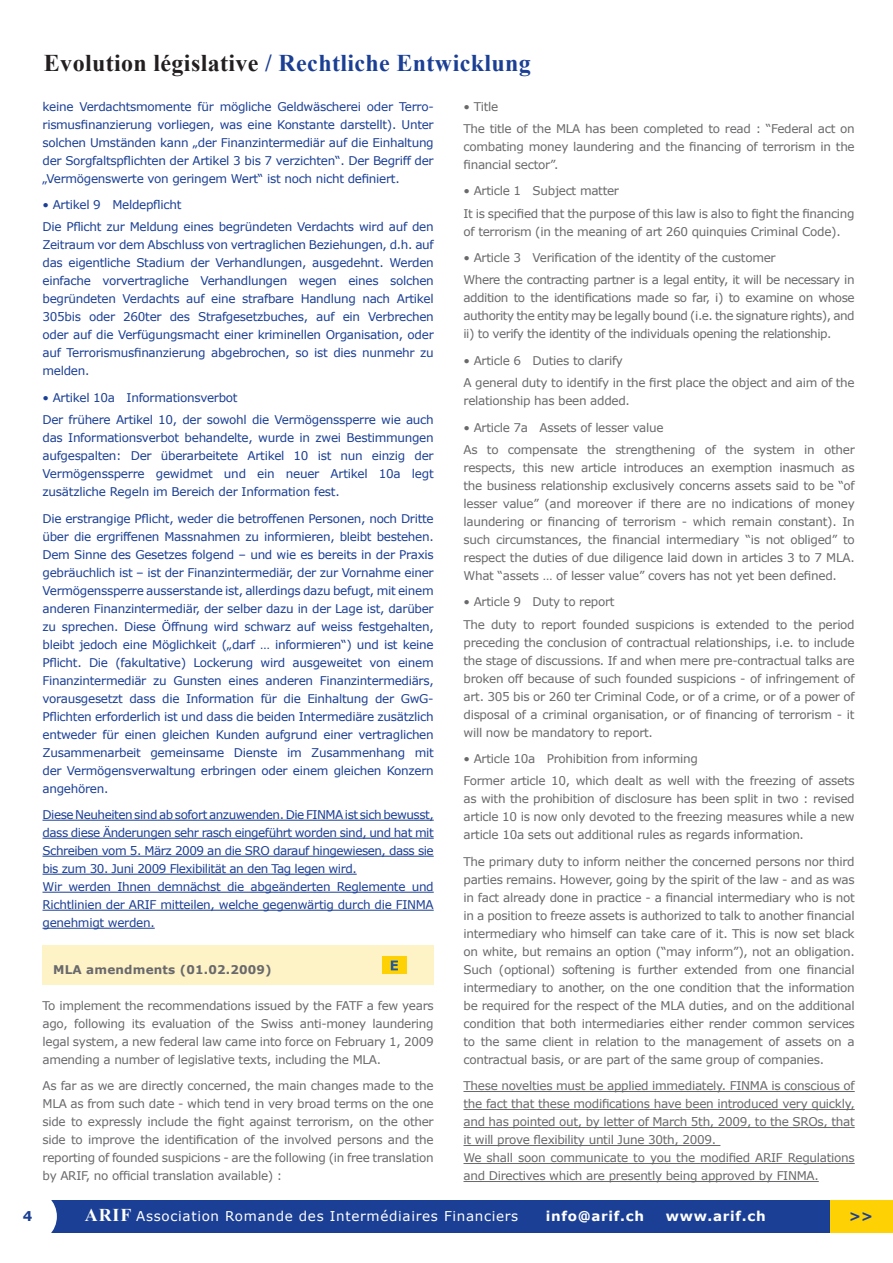
<style>
.page{position:relative;width:893px;height:1263px;background:#fff}
.page>*{position:absolute;margin:0;border:0;box-sizing:border-box;transform-origin:0 0}
.t1{font:700 24px "Times New Roman";letter-spacing:.015em;color:#1b3f94}
.t2{font:13.5px "Verdana";letter-spacing:.05em;color:#fff}
.t3{font:700 13.5px "Verdana";letter-spacing:.05em;color:#fff}
.t4{font:700 13.5px "Verdana";color:#1b3f94}
.t5{font:12px/18px "Verdana";letter-spacing:-.025em;color:#69696c}
.t6{font:12px/18px "Verdana";letter-spacing:-.025em;color:#1b3f94;text-align:justify}
.t7{font:700 12px "Verdana";letter-spacing:.015em;color:#69696c}
.s1{color:#231f20}
.s2{font-family:"Times New Roman";font-weight:700;font-size:18px}
</style>
<div class="page">
<div style="left:829px;top:1200px;width:64px;height:32px;background:#fed105"></div>
<div style="left:43px;top:1200px;width:787px;height:32px;background:#1b3f94"></div>
<div style="left:4px;top:1190px;width:53px;height:53px;background:#fff;border-radius:50%"></div>
<hr style="left:43px;top:820px;width:391px;height:1px;background:#1b3f94">
<hr style="left:43px;top:838px;width:391px;height:1px;background:#1b3f94">
<hr style="left:43px;top:856px;width:391px;height:1px;background:#1b3f94">
<hr style="left:43px;top:874px;width:314px;height:1px;background:#1b3f94">
<hr style="left:43px;top:892px;width:391px;height:1px;background:#1b3f94">
<hr style="left:43px;top:910px;width:391px;height:1px;background:#1b3f94">
<hr style="left:43px;top:928px;width:112px;height:1px;background:#1b3f94">
<div style="left:43px;top:946px;width:391px;height:39px;background:#fef2c7"></div>
<div style="left:382px;top:956px;width:25px;height:18px;background:#fed105"></div>
<svg style="left:391px;top:960px;width:7px;height:10px"></svg>
<hr style="left:463px;top:1091px;width:392px;height:1px;background:#69696c">
<hr style="left:463px;top:1109px;width:392px;height:1px;background:#69696c">
<hr style="left:463px;top:1127px;width:392px;height:1px;background:#69696c">
<hr style="left:463px;top:1145px;width:257px;height:1px;background:#69696c">
<hr style="left:463px;top:1163px;width:392px;height:1px;background:#69696c">
<hr style="left:463px;top:1181px;width:356px;height:1px;background:#69696c">
<h1 class="t1" style="left:44px;top:47px;width:488px"><span class="s1">Evolution législative</span> / Rechtliche Entwicklung</h1>
<p class="t6" style="left:43px;top:97px;width:393px">keine Verdachtsmomente für mögliche Geldwäscherei oder Terro&shy;rismusfinanzierung vorliegen, was eine Konstante darstellt). Unter solchen Umständen kann „der Finanzintermediär auf die Einhaltung der Sorgfaltspflichten der Artikel 3 bis 7 verzichten“. Der Begriff der „Vermögenswerte von geringem Wert“ ist noch nicht definiert.</p>
<p class="t6" style="left:43px;top:193px;width:393px;line-height:22.2px">• Artikel 9 Meldepflicht<br>Die Pflicht zur Meldung eines begründeten Verdachts wird auf den</p>
<p class="t6" style="left:43px;top:236px;width:393px">Zeitraum vor dem Abschluss von vertraglichen Beziehungen, d.h. auf das eigentliche Stadium der Verhandlungen, ausgedehnt. Werden einfache vorvertragliche Verhandlungen wegen eines solchen begründeten Verdachts auf eine strafbare Handlung nach Artikel 305bis oder 260ter des Strafgesetzbuches, auf ein Verbrechen oder auf die Verfügungsmacht einer kriminellen Organisation, oder auf Terrorismusfinanzierung abgebrochen, so ist dies nunmehr zu melden.</p>
<p class="t6" style="left:43px;top:386px;width:393px;line-height:22.2px">• Artikel 10a Informationsverbot<br>Der frühere Artikel 10, der sowohl die Vermögenssperre wie auch</p>
<p class="t6" style="left:43px;top:428px;width:393px">das Informationsverbot behandelte, wurde in zwei Bestimmungen aufgespalten: Der überarbeitete Artikel 10 ist nun einzig der Vermögenssperre gewidmet und ein neuer Artikel 10a legt zusätzliche Regeln im Bereich der Information fest.</p>
<p class="t6" style="left:43px;top:509px;width:393px">Die erstrangige Pflicht, weder die betroffenen Personen, noch Dritte über die ergriffenen Massnahmen zu informieren, bleibt bestehen.<br>Dem Sinne des Gesetzes folgend – und wie es bereits in der Praxis gebräuchlich ist – ist der Finanzintermediär, der zur Vornahme einer Vermögenssperre ausserstande ist, allerdings dazu befugt, mit einem anderen Finanzintermediär, der selber dazu in der Lage ist, darüber zu sprechen. Diese Öffnung wird schwarz auf weiss festgehalten, bleibt jedoch eine Möglichkeit („darf … informieren“) und ist keine Pflicht. Die (fakultative) Lockerung wird ausgeweitet von einem Finanzintermediär zu Gunsten eines anderen Finanzintermediärs, vorausgesetzt dass die Information für die Einhaltung der GwG-Pflichten erforderlich ist und dass die beiden Intermediäre zusätzlich entweder für einen gleichen Kunden aufgrund einer vertraglichen Zusammenarbeit gemeinsame Dienste im Zusammenhang mit der Vermögensverwaltung erbringen oder einem gleichen Konzern angehören.</p>
<p class="t6" style="left:43px;top:805px;width:393px;text-align:left">Diese Neuheiten sind ab sofort anzuwenden. Die FINMA ist sich bewusst, dass diese Änderungen sehr rasch eingeführt worden sind, und hat mit Schreiben vom 5. März 2009 an die SRO darauf hingewiesen, dass sie bis zum 30. Juni 2009 Flexibilität an den Tag legen wird.<br>Wir werden Ihnen demnächst die abgeänderten Reglemente und Richtlinien der ARIF mitteilen, welche gegenwärtig durch die FINMA genehmigt werden.</p>
<p class="t7" style="left:53px;top:962px;width:220px">MLA amendments (01.02.2009)</p>
<p class="t5" style="left:43px;top:996px;width:393px;text-align:justify">To implement the recommendations issued by the FATF a few years ago, following its evaluation of the Swiss anti-money laundering legal system, a new federal law came into force on February 1, 2009 amending a number of legislative texts, including the MLA.</p>
<p class="t5" style="left:43px;top:1076px;width:393px;text-align:justify">As far as we are directly concerned, the main changes made to the MLA as from such date - which tend in very broad terms on the one side to expressly include the fight against terrorism, on the other side to improve the identification of the involved persons and the reporting of founded suspicions - are the following (in free translation by ARIF, no official translation available) :</p>
<p class="t5" style="left:463px;top:95px;width:393px;line-height:22.2px">• Title<br>The title of the MLA has been completed to read : “Federal act on</p>
<p class="t5" style="left:463px;top:137px;width:393px">combating money laundering and the financing of terrorism in the financial sector”.</p>
<p class="t5" style="left:463px;top:179px;width:393px;line-height:22.2px">• Article 1 Subject matter<br>It is specified that the purpose of this law is also to fight the financing</p>
<p class="t5" style="left:463px;top:222px;width:379px">of terrorism (in the meaning of art 260 quinquies Criminal Code).</p>
<p class="t5" style="left:463px;top:246px;width:393px;line-height:22.2px">• Article 3 Verification of the identity of the customer<br>Where the contracting partner is a legal entity, it will be necessary in</p>
<p class="t5" style="left:463px;top:289px;width:393px;text-align:justify">addition to the identifications made so far, i) to examine on whose authority the entity may be legally bound (i.e. the signature rights), and ii) to verify the identity of the individuals opening the relationship.</p>
<p class="t5" style="left:463px;top:349px;width:393px;line-height:22.2px">• Article 6 Duties to clarify<br>A general duty to identify in the first place the object and aim of the</p>
<p class="t5" style="left:463px;top:391px;width:168px">relationship has been added.</p>
<p class="t5" style="left:463px;top:416px;width:393px;line-height:22.2px">• Article 7a Assets of lesser value<br>As to compensate the strengthening of the system in other</p>
<p class="t5" style="left:463px;top:458px;width:393px;text-align:justify">respects, this new article introduces an exemption inasmuch as the business relationship exclusively concerns assets said to be “of lesser value” (and moreover if there are no indications of money laundering or financing of terrorism - which remain constant). In such circumstances, the financial intermediary “is not obliged” to respect the duties of due diligence laid down in articles 3 to 7 MLA.<br>What “assets … of lesser value” covers has not yet been defined.</p>
<p class="t5" style="left:463px;top:590px;width:393px;line-height:22.2px">• Article 9 Duty to report<br>The duty to report founded suspicions is extended to the period</p>
<p class="t5" style="left:463px;top:633px;width:393px;text-align:justify">preceding the conclusion of contractual relationships, i.e. to include the stage of discussions. If and when mere pre-contractual talks are broken off because of such founded suspicions - of infringement of art. 305 bis or 260 ter Criminal Code, or of a crime, or of a power of disposal of a criminal organisation, or of financing of terrorism - it will now be mandatory to report.</p>
<p class="t5" style="left:463px;top:747px;width:393px;line-height:22.2px">• Article 10a Prohibition from informing<br>Former article 10, which dealt as well with the freezing of assets</p>
<p class="t5" style="left:463px;top:790px;width:393px;text-align:justify">as with the prohibition of disclosure has been split in two : revised article 10 is now only devoted to the freezing measures while a new article 10a sets out additional rules as regards information.</p>
<p class="t5" style="left:463px;top:852px;width:393px;text-align:justify">The primary duty to inform neither the concerned persons nor third parties remains. However, going by the spirit of the law - and as was in fact already done in practice - a financial intermediary who is not in a position to freeze assets is authorized to talk to another financial intermediary who himself can take care of it. This is now set black on white, but remains an option (“may inform”), not an obligation.<br>Such (optional) softening is further extended from one financial intermediary to another, on the one condition that the information be required for the respect of the MLA duties, and on the additional condition that both intermediaries either render common services to the same client in relation to the management of assets on a contractual basis, or are part of the same group of companies.</p>
<p class="t5" style="left:463px;top:1077px;width:393px">These novelties must be applied immediately. FINMA is conscious of the fact that these modifications have been introduced very quickly, and has pointed out, by letter of March 5th, 2009, to the SROs, that it will prove flexibility until June 30th, 2009.<br>We shall soon communicate to you the modified ARIF Regulations and Directives which are presently being approved by FINMA.</p>
<p class="t4" style="left:23px;top:1207px;width:11px">4</p>
<p class="t2" style="left:85px;top:1208px;width:435px"><span class="s2">ARIF</span> Association Romande des Intermédiaires Financiers</p>
<p class="t3" style="left:546px;top:1208px;width:100px">info@arif.ch</p>
<p class="t3" style="left:666px;top:1208px;width:101px">www.arif.ch</p>
<p class="t4" style="left:849px;top:1207px;width:25px">&gt;&gt;</p>
</div>
